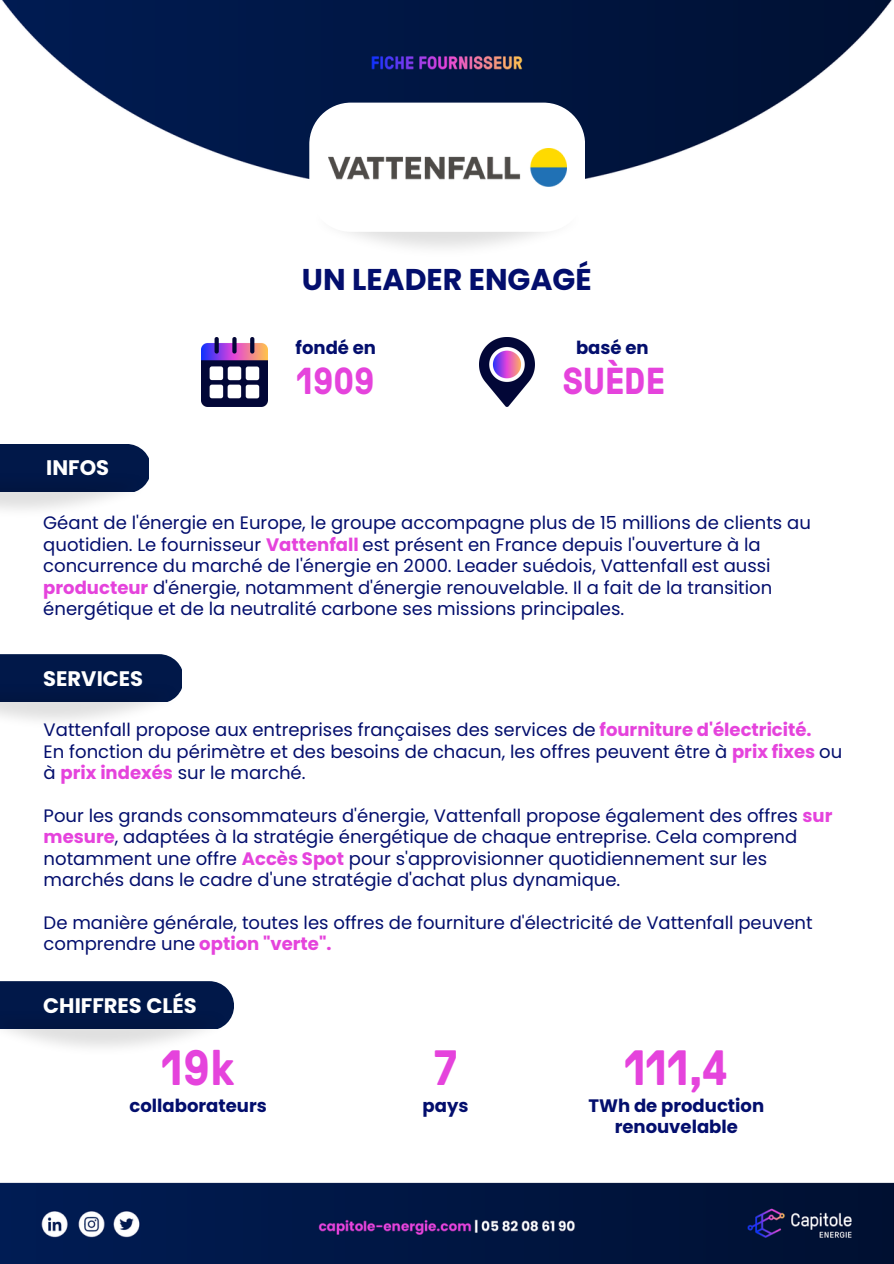
<style>
.page{position:relative;width:894px;height:1264px;background:#fff}
.page>*{position:absolute;margin:0;border:0;box-sizing:border-box;transform-origin:0 0}
.t1{font:700 49.5px "GT Pressura";color:#e543dc}
.t2{font:700 37.5px "GT Pressura";color:#e543dc}
.t3{font:700 30px "Poppins";color:#030e6d}
.t4{font:700 21px "Poppins";color:#fff}
.t5{font:18px/21.5px "Poppins";color:#030e6d}
.t6{font:700 18px/21.5px "Poppins";color:#030e6d;text-align:center}
.s1{font-weight:700;color:#e543dc}
</style>
<div class="page">
<img style="left:0;top:0;width:893px;height:1263px">
<img style="left:309px;top:204px;width:276px;height:56px">
<div style="left:309px;top:103px;width:276px;height:129px;background:#fff;border-radius:42px"></div>
<div style="left:0;top:981px;width:233px;height:47px;background:#011849"></div>
<img style="left:0;top:1015px;width:232px;height:43px">
<div style="left:0;top:654px;width:182px;height:47px;background:#011849"></div>
<img style="left:0;top:680px;width:184px;height:51px">
<div style="left:0;top:444px;width:149px;height:47px;background:#011849"></div>
<img style="left:0;top:470px;width:151px;height:51px">
<img style="left:201px;top:337px;width:66px;height:69px">
<img style="left:480px;top:337px;width:54px;height:69px">
<img style="left:328px;top:149px;width:238px;height:37px">
<h3 class="t3" style="left:302px;top:259px;width:291px">UN LEADER ENGAGÉ</h3>
<p class="t6" style="left:295px;top:337px;width:82px">fondé en</p>
<p class="t6" style="left:576px;top:337px;width:74px">basé en</p>
<p class="t4" style="left:46px;top:453px;width:64px">INFOS</p>
<h2 class="t2" style="left:297px;top:354px;width:79px">1909</h2>
<h2 class="t2" style="left:562px;top:354px;width:104px">SUÈDE</h2>
<p class="t5" style="left:43px;top:512px;width:768px">Géant de l'énergie en Europe, le groupe accompagne plus de 15 millions de clients au quotidien. Le fournisseur <span class="s1">Vattenfall</span> est présent en France depuis l'ouverture à la concurrence du marché de l'énergie en 2000. Leader suédois, Vattenfall est aussi <span class="s1">producteur</span> d'énergie, notamment d'énergie renouvelable. Il a fait de la transition énergétique et de la neutralité carbone ses missions principales.</p>
<p class="t4" style="left:43px;top:663px;width:101px">SERVICES</p>
<p class="t5" style="left:44px;top:719px;width:799px">Vattenfall propose aux entreprises françaises des services de <span class="s1">fourniture d'électricité.<br></span>En fonction du périmètre et des besoins de chacun, les offres peuvent être à <span class="s1">prix fixes</span> ou à <span class="s1">prix indexés</span> sur le marché.</p>
<p class="t5" style="left:44px;top:805px;width:790px">Pour les grands consommateurs d'énergie, Vattenfall propose également des offres <span class="s1">sur mesure</span>, adaptées à la stratégie énergétique de chaque entreprise. Cela comprend notamment une offre <span class="s1">Accès Spot</span> pour s'approvisionner quotidiennement sur les marchés dans le cadre d'une stratégie d'achat plus dynamique.</p>
<p class="t5" style="left:44px;top:912px;width:770px">De manière générale, toutes les offres de fourniture d'électricité de Vattenfall peuvent comprendre une <span class="s1">option "verte".</span></p>
<p class="t4" style="left:43px;top:990px;width:155px">CHIFFRES CLÉS</p>
<h1 class="t1" style="left:162px;top:1031px;width:74px">19k</h1>
<h1 class="t1" style="left:624px;top:1031px;width:104px">111,4</h1>
<h1 class="t1" style="left:434px;top:1031px;width:25px">7</h1>
<p class="t6" style="left:129px;top:1094px;width:139px">collaborateurs</p>
<p class="t6" style="left:588px;top:1094px;width:177px">TWh de production renouvelable</p>
<p class="t6" style="left:422px;top:1094px;width:47px">pays</p>
</div>
